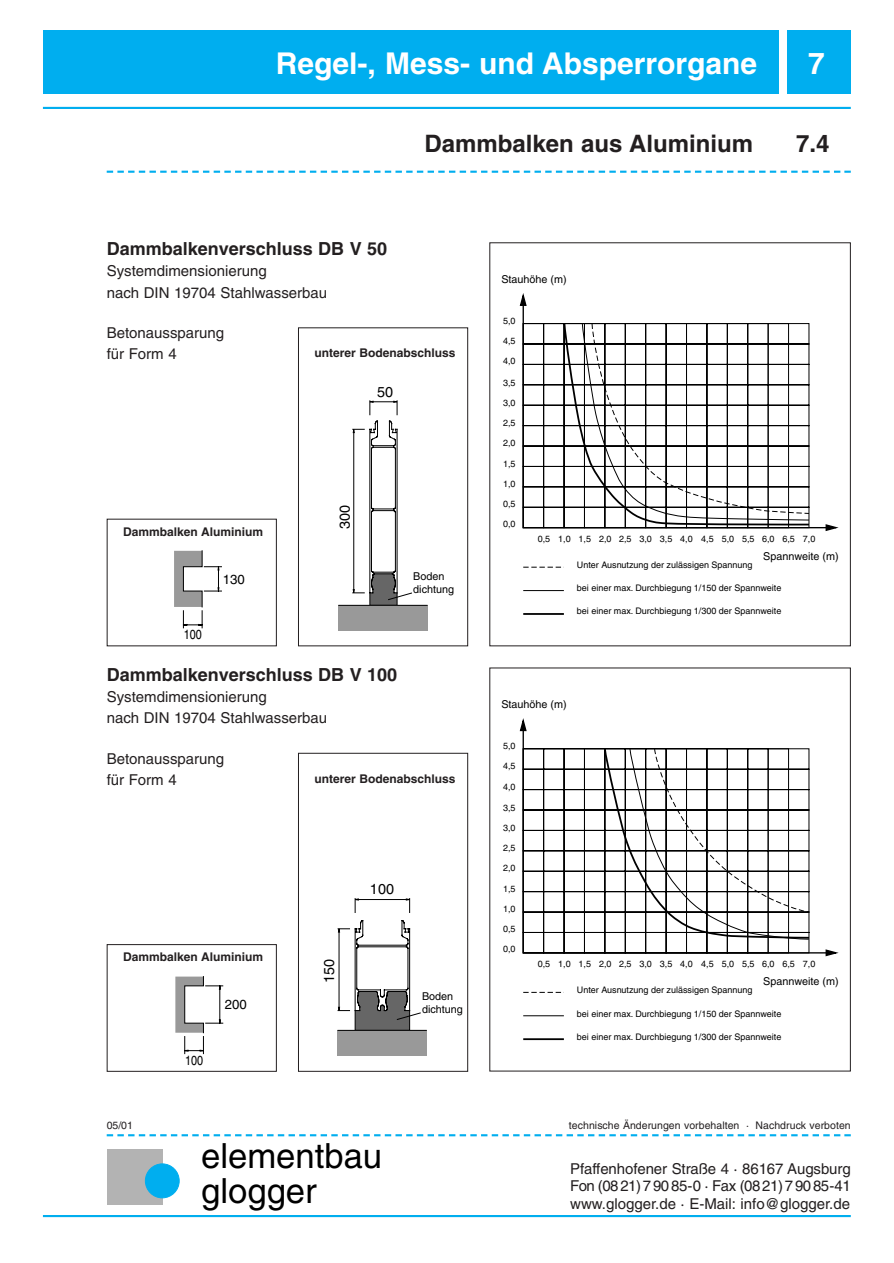
<style>
.page{position:relative;width:894px;height:1263px;background:#fff}
.page>*{position:absolute;margin:0;border:0;box-sizing:border-box;transform-origin:0 0}
.t1{font:34.65px/34.7px "Helvetica";color:#000}
.t2{font:700 30px "Helvetica";color:#fff}
.t3{font:700 24px "Helvetica";color:#231f20}
.t4{font:700 18px "Helvetica";color:#231f20}
.t5{font:15px/21.3px "Helvetica";color:#231f20}
.t6{font:14.4px "Helvetica";color:#000}
.t7{font:13.2px "Helvetica";color:#000}
.t8{font:13.2px "Helvetica";color:#000;scale:.82 1}
.t9{font:700 12px "Helvetica";color:#231f20}
.t10{font:10.8px/13px "Helvetica";color:#000}
.t11{font:10.5px "Helvetica";letter-spacing:.005em;color:#231f20}
.t12{font:9px "Helvetica";color:#000}
</style>
<div class="page">
<div style="left:787px;top:30px;width:64px;height:64px;background:#00aeef"></div>
<div style="left:43px;top:30px;width:736px;height:64px;background:#00aeef"></div>
<hr style="left:43px;top:107px;width:808px;height:2px;background:#00aeef">
<svg style="left:107px;top:171px;width:744px;height:2px"></svg>
<hr style="left:43px;top:1215px;width:808px;height:2px;background:#00aeef">
<svg style="left:107px;top:1134px;width:744px;height:2px"></svg>
<div style="left:107px;top:1149px;width:55px;height:55px;background:#b3b3b3"></div>
<div style="left:145px;top:1164px;width:34px;height:34px;background:#00aeef;border-radius:50%"></div>
<div style="left:145px;top:1164px;width:35px;height:34px;border:1px solid #00aeef;border-radius:50%"></div>
<svg style="left:522px;top:307px;width:303px;height:222px"></svg>
<svg style="left:519px;top:293px;width:8px;height:14px"></svg>
<svg style="left:825px;top:524px;width:14px;height:7px"></svg>
<svg style="left:563px;top:322px;width:248px;height:205px"></svg>
<svg style="left:581px;top:323px;width:229px;height:198px"></svg>
<svg style="left:523px;top:567px;width:41px;height:1px"></svg>
<hr style="left:523px;top:590px;width:41px;height:1px;background:#000">
<hr style="left:523px;top:613px;width:41px;height:2px;background:#000">
<svg style="left:522px;top:732px;width:303px;height:222px"></svg>
<svg style="left:519px;top:718px;width:8px;height:14px"></svg>
<svg style="left:825px;top:949px;width:14px;height:8px"></svg>
<svg style="left:603px;top:747px;width:208px;height:193px"></svg>
<svg style="left:523px;top:992px;width:41px;height:1px"></svg>
<hr style="left:523px;top:1015px;width:41px;height:1px;background:#000">
<hr style="left:523px;top:1038px;width:41px;height:2px;background:#000">
<div style="left:338px;top:605px;width:90px;height:26px;background:#999"></div>
<hr style="left:338px;top:605px;width:90px;height:1px;background:#000">
<svg style="left:352px;top:400px;width:61px;height:205px"></svg>
<div style="left:298px;top:327px;width:170px;height:319px;border:1px solid #231f20"></div>
<div style="left:338px;top:1030px;width:89px;height:26px;background:#999"></div>
<hr style="left:338px;top:1030px;width:89px;height:1px;background:#000">
<svg style="left:354px;top:898px;width:5px;height:14px"></svg>
<svg style="left:405px;top:898px;width:6px;height:14px"></svg>
<hr style="left:358px;top:899px;width:48px;height:1px;background:#000">
<svg style="left:338px;top:920px;width:84px;height:110px"></svg>
<div style="left:298px;top:753px;width:170px;height:319px;border:1px solid #231f20"></div>
<svg style="left:175px;top:976px;width:48px;height:78px"></svg>
<div style="left:107px;top:944px;width:170px;height:128px;border:1px solid #231f20"></div>
<svg style="left:174px;top:550px;width:47px;height:79px"></svg>
<h2 class="t2" style="left:276px;top:52px;width:483px">Regel-, Mess- und Absperrorgane</h2>
<h2 class="t2" style="left:808px;top:52px;width:18px">7</h2>
<h3 class="t3" style="left:425px;top:135px;width:330px">Dammbalken aus Aluminium</h3>
<h3 class="t3" style="left:796px;top:135px;width:35px">7.4</h3>
<h3 class="t4" style="left:107px;top:242px;width:282px">Dammbalkenverschluss DB V 50</h3>
<h3 class="t5" style="left:107px;top:262px;width:222px">Systemdimensionierung<br>nach DIN 19704 Stahlwasserbau</h3>
<h3 class="t5" style="left:107px;top:324px;width:119px">Betonaussparung für Form 4</h3>
<h3 class="t9" style="left:314px;top:349px;width:143px">unterer Bodenabschluss</h3>
<h3 class="t9" style="left:123px;top:527px;width:141px">Dammbalken Aluminium</h3>
<h3 class="t8" style="left:184px;top:629px;width:24px">100</h3>
<h3 class="t7" style="left:223px;top:575px;width:24px">130</h3>
<h3 class="t6" style="left:377px;top:386px;width:18px">50</h3>
<h3 class="t6" style="left:340px;top:529px;width:26px;rotate:-90deg">300</h3>
<p class="t10" style="left:413px;top:571px;width:42px">Boden dichtung</p>
<h3 class="t4" style="left:107px;top:668px;width:292px">Dammbalkenverschluss DB V 100</h3>
<h3 class="t5" style="left:107px;top:687px;width:222px">Systemdimensionierung<br>nach DIN 19704 Stahlwasserbau</h3>
<h3 class="t5" style="left:107px;top:749px;width:119px">Betonaussparung für Form 4</h3>
<h3 class="t9" style="left:314px;top:774px;width:143px">unterer Bodenabschluss</h3>
<h3 class="t9" style="left:123px;top:953px;width:141px">Dammbalken Aluminium</h3>
<h3 class="t8" style="left:185px;top:1055px;width:24px">100</h3>
<h3 class="t7" style="left:225px;top:1000px;width:24px">200</h3>
<h3 class="t6" style="left:324px;top:983px;width:26px;rotate:-90deg">150</h3>
<h3 class="t6" style="left:370px;top:884px;width:26px">100</h3>
<p class="t10" style="left:422px;top:991px;width:42px">Boden dichtung</p>
<p class="t10" style="left:501px;top:273px;width:67px">Stauhöhe (m)</p>
<p class="t12" style="left:503px;top:318px;width:14px">5,0</p>
<p class="t12" style="left:503px;top:338px;width:14px">4,5</p>
<p class="t12" style="left:503px;top:358px;width:14px">4,0</p>
<p class="t12" style="left:503px;top:379px;width:14px">3,5</p>
<p class="t12" style="left:503px;top:399px;width:14px">3,0</p>
<p class="t12" style="left:503px;top:420px;width:14px">2,5</p>
<p class="t12" style="left:503px;top:440px;width:14px">2,0</p>
<p class="t12" style="left:503px;top:460px;width:14px">1,5</p>
<p class="t12" style="left:503px;top:480px;width:14px">1,0</p>
<p class="t12" style="left:503px;top:501px;width:14px">0,5</p>
<p class="t12" style="left:503px;top:521px;width:14px">0,0</p>
<p class="t12" style="left:538px;top:536px;width:279px">0,5 1,0 1,5 2,0 2,5 3,0 3,5 4,0 4,5 5,0 5,5 6,0 6,5 7,0</p>
<p class="t10" style="left:763px;top:551px;width:77px">Spannweite (m)</p>
<p class="t12" style="left:577px;top:561px;width:177px">Unter Ausnutzung der zulässigen Spannung</p>
<p class="t12" style="left:577px;top:585px;width:206px">bei einer max. Durchbiegung 1/150 der Spannweite</p>
<p class="t12" style="left:577px;top:608px;width:206px">bei einer max. Durchbiegung 1/300 der Spannweite</p>
<p class="t10" style="left:501px;top:699px;width:67px">Stauhöhe (m)</p>
<p class="t12" style="left:503px;top:743px;width:14px">5,0</p>
<p class="t12" style="left:503px;top:763px;width:14px">4,5</p>
<p class="t12" style="left:503px;top:783px;width:14px">4,0</p>
<p class="t12" style="left:503px;top:804px;width:14px">3,5</p>
<p class="t12" style="left:503px;top:824px;width:14px">3,0</p>
<p class="t12" style="left:503px;top:845px;width:14px">2,5</p>
<p class="t12" style="left:503px;top:865px;width:14px">2,0</p>
<p class="t12" style="left:503px;top:886px;width:14px">1,5</p>
<p class="t12" style="left:503px;top:906px;width:14px">1,0</p>
<p class="t12" style="left:503px;top:926px;width:14px">0,5</p>
<p class="t12" style="left:503px;top:946px;width:14px">0,0</p>
<p class="t12" style="left:538px;top:961px;width:279px">0,5 1,0 1,5 2,0 2,5 3,0 3,5 4,0 4,5 5,0 5,5 6,0 6,5 7,0</p>
<p class="t10" style="left:763px;top:976px;width:77px">Spannweite (m)</p>
<p class="t12" style="left:577px;top:986px;width:177px">Unter Ausnutzung der zulässigen Spannung</p>
<p class="t12" style="left:577px;top:1010px;width:206px">bei einer max. Durchbiegung 1/150 der Spannweite</p>
<p class="t12" style="left:577px;top:1033px;width:206px">bei einer max. Durchbiegung 1/300 der Spannweite</p>
<p class="t11" style="left:107px;top:1122px;width:28px">05/01</p>
<p class="t11" style="left:569px;top:1122px;width:283px">technische Änderungen vorbehalten · Nachdruck verboten</p>
<h1 class="t1" style="left:201px;top:1142px;width:183px">elementbau glogger</h1>
<h3 class="t5" style="left:570px;top:1161px;width:282px;line-height:17.4px;text-align:justify">Pfaffenhofener Straße 4 · 86167 Augsburg Fon (08 21) 7 90 85-0 · Fax (08 21) 7 90 85-41 www.glogger.de · E-Mail: info@glogger.de</h3>
</div>
